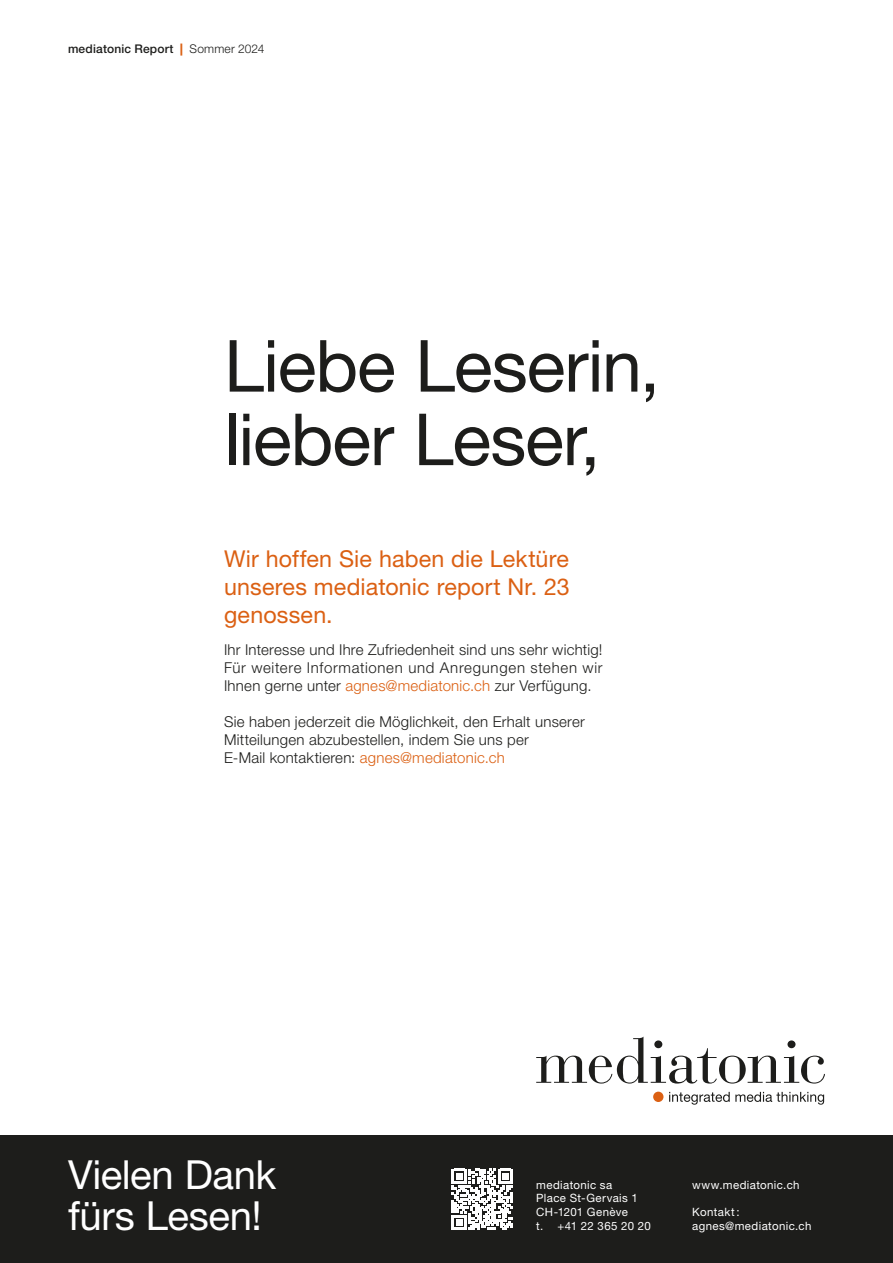
<style>
.page{position:relative;width:893px;height:1263px;background:#fff}
.page>*{position:absolute;margin:0;border:0;box-sizing:border-box;transform-origin:0 0}
.t1{font:72px/73.5px "Helvetica Neue LT Std";letter-spacing:-.015em;color:#1d1d1b}
.t2{font:40.05px/41px "Helvetica Neue LT Std";letter-spacing:-.01em;color:#fff}
.t3{font:23.25px/27.9px "Helvetica Neue LT Std";letter-spacing:.005em;color:#db6013;text-align:justify}
.t4{font:300 15px/18px "Helvetica Neue LT Std";letter-spacing:.015em;color:#1d1d1b;text-align:justify}
.t5{font:500 12px "Helvetica Neue LT Std";letter-spacing:.015em;color:#1d1d1b}
.t6{font:11.4px/13.8px "Helvetica Neue LT Std";letter-spacing:.035em;color:#fff}
.s1{font-weight:800;color:#db6013}
.s2{font-weight:300}
.s3{color:#db6013}
</style>
<div class="page">
<div style="left:0;top:1135px;width:893px;height:128px;background:#1d1d1b"></div>
<svg style="left:452px;top:1169px;width:61px;height:61px"></svg>
<svg style="left:536px;top:1036px;width:289px;height:47px"></svg>
<div style="left:787px;top:1040px;width:8px;height:8px;background:#1d1d1b;border-radius:50%"></div>
<div style="left:653px;top:1092px;width:10px;height:10px;background:#db6013;border-radius:50%"></div>
<svg style="left:669px;top:1092px;width:155px;height:13px"></svg>
<p class="t5" style="left:68px;top:42px;width:198px">mediatonic Report <span class="s1">|</span> <span class="s2">Sommer 2024</span></p>
<h1 class="t1" style="left:224px;top:328px;width:437px">Liebe Leserin, lieber Leser,</h1>
<h3 class="t3" style="left:224px;top:544px;width:347px">Wir hoffen Sie haben die Lektüre unseres mediatonic report Nr. 23 genossen.</h3>
<p class="t4" style="left:224px;top:640px;width:380px">Ihr Interesse und Ihre Zufriedenheit sind uns sehr wichtig!<br>Für weitere Informationen und Anregungen stehen wir Ihnen gerne unter <span class="s3">agnes@mediatonic.ch</span> zur Verfügung.</p>
<p class="t4" style="left:224px;top:712px;width:362px;text-align:left">Sie haben jederzeit die Möglichkeit, den Erhalt unserer<br>Mitteilungen abzubestellen, indem Sie uns per<br>E-Mail kontaktieren: <span class="s3">agnes@mediatonic.ch</span></p>
<h2 class="t2" style="left:68px;top:1153px;width:210px">Vielen Dank fürs Lesen!</h2>
<p class="t6" style="left:536px;top:1177px;width:116px">mediatonic sa<br>Place St-Gervais 1<br>CH-1201 Genève<br>t. +41 22 365 20 20</p>
<p class="t6" style="left:692px;top:1177px;width:109px">www.mediatonic.ch</p>
<p class="t6" style="left:692px;top:1205px;width:121px">Kontakt : agnes@mediatonic.ch</p>
</div>
